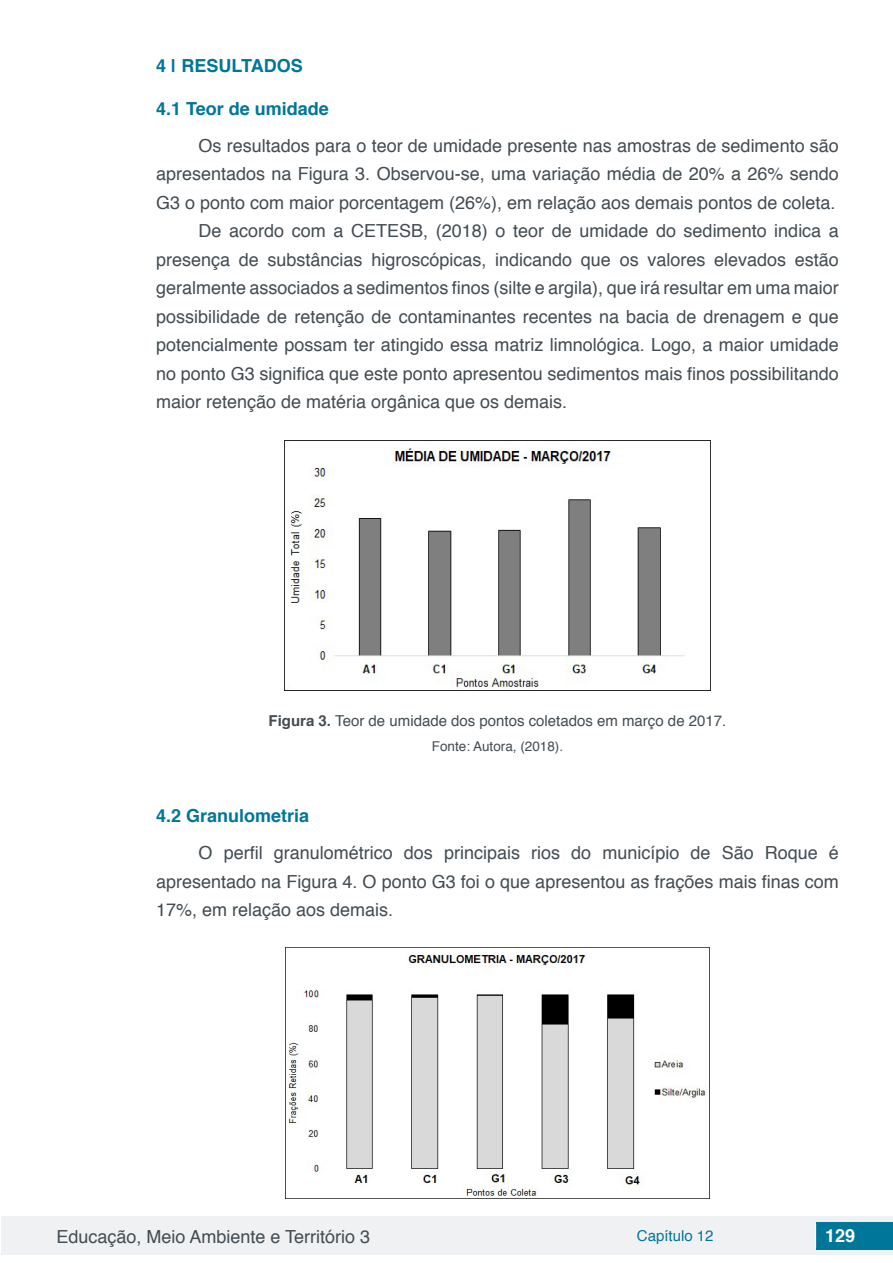
<style>
.page{position:relative;width:893px;height:1263px;background:#fff}
.page>*{position:absolute;margin:0;border:0;box-sizing:border-box;transform-origin:0 0}
.t1{font:18px/28.5px "Helvetica";color:#434c52;text-align:justify}
.t2{font:700 18px "Helvetica";color:#007699}
.t3{font:700 18px "Helvetica";color:#fff}
.t4{font:15px "Helvetica";color:#434c52}
.t5{font:15px "Helvetica";color:#007699}
.t6{font:13.5px "Helvetica";color:#434c52}
.s1{font-weight:700}
</style>
<div class="page">
<div style="left:1px;top:1216px;width:891px;height:38px;background:#f0f1f2"></div>
<div style="left:816px;top:1222px;width:77px;height:27px;background:#007699"></div>
<svg style="left:815px;top:1224px;width:1px;height:24px"></svg>
<img style="left:285px;top:440px;width:425px;height:251px">
<img style="left:285px;top:948px;width:425px;height:250px">
<p class="t2" style="left:156px;top:51px;width:148px">4 | RESULTADOS</p>
<p class="t2" style="left:156px;top:94px;width:174px">4.1 Teor de umidade</p>
<p class="t1" style="left:199px;top:132px;width:642px">Os resultados para o teor de umidade presente nas amostras de sedimento são</p>
<p class="t1" style="left:156px;top:160px;width:684px">apresentados na Figura 3. Observou-se, uma variação média de 20% a 26% sendo</p>
<p class="t1" style="left:156px;top:189px;width:681px">G3 o ponto com maior porcentagem (26%), em relação aos demais pontos de coleta.</p>
<p class="t1" style="left:199px;top:217px;width:642px">De acordo com a CETESB, (2018) o teor de umidade do sedimento indica a</p>
<p class="t1" style="left:156px;top:246px;width:684px">presença de substâncias higroscópicas, indicando que os valores elevados estão</p>
<p class="t1" style="left:156px;top:274px;width:684px">geralmente associados a sedimentos finos (silte e argila), que irá resultar em uma maior</p>
<p class="t1" style="left:156px;top:303px;width:684px">possibilidade de retenção de contaminantes recentes na bacia de drenagem e que</p>
<p class="t1" style="left:156px;top:331px;width:684px">potencialmente possam ter atingido essa matriz limnológica. Logo, a maior umidade</p>
<p class="t1" style="left:156px;top:360px;width:684px">no ponto G3 significa que este ponto apresentou sedimentos mais finos possibilitando</p>
<p class="t1" style="left:156px;top:388px;width:413px">maior retenção de matéria orgânica que os demais.</p>
<p class="t4" style="left:269px;top:709px;width:459px"><span class="s1">Figura 3.</span> Teor de umidade dos pontos coletados em março de 2017.</p>
<p class="t6" style="left:432px;top:735px;width:133px">Fonte: Autora, (2018).</p>
<p class="t2" style="left:156px;top:801px;width:155px">4.2 Granulometria</p>
<p class="t1" style="left:156px;top:839px;width:684px;text-indent:43px">O perfil granulométrico dos principais rios do município de São Roque é apresentado na Figura 4. O ponto G3 foi o que apresentou as frações mais finas com 17%, em relação aos demais.</p>
<p class="t1" style="left:56px;top:1223px;width:315px">Educação, Meio Ambiente e Território 3</p>
<p class="t5" style="left:637px;top:1224px;width:78px">Capítulo 12</p>
<p class="t3" style="left:825px;top:1221px;width:32px">129</p>
</div>
